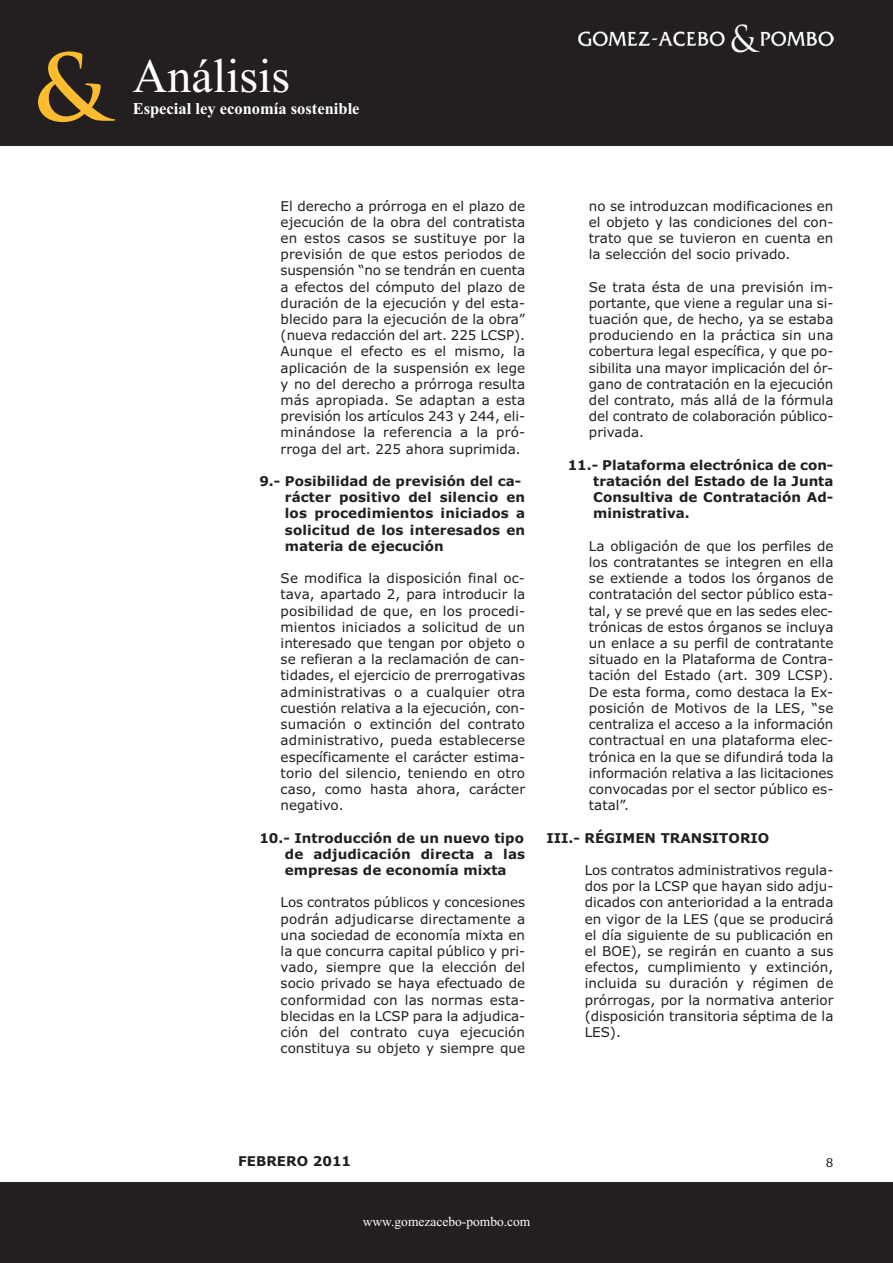
<style>
.page{position:relative;width:893px;height:1263px;background:#fff}
.page>*{position:absolute;margin:0;border:0;box-sizing:border-box;transform-origin:0 0}
.t1{font:700 90px "Trajan Pro";color:#fdbb2e}
.t2{font:48px "Times New Roman";color:#fff}
.t3{font:700 16.5px "Times New Roman";color:#fff}
.t4{font:13.5px/16.2px "Verdana";color:#231f20;text-align:justify}
.t5{font:700 13.5px/16.2px "Verdana";letter-spacing:.005em;color:#231f20;text-align:justify}
.t6{font:13.5px "Times New Roman";color:#fff}
.t7{font:12px "Verdana";color:#231f20}
</style>
<div class="page">
<div style="left:0;top:0;width:893px;height:146px;background:#231f20"></div>
<img style="left:578px;top:24px;width:255px;height:29px">
<div style="left:0;top:1183px;width:893px;height:80px;background:#231f20"></div>
<h1 class="t1" style="left:33px;top:53px;width:76px">&amp;</h1>
<h2 class="t2" style="left:133px;top:47px;width:159px">Análisis</h2>
<p class="t3" style="left:133px;top:99px;width:228px">Especial ley economía sostenible</p>
<p class="t4" style="left:281px;top:198px;width:246px">El derecho a prórroga en el plazo de ejecución de la obra del contratista en estos casos se sustituye por la previsión de que estos periodos de suspensión “no se tendrán en cuenta a efectos del cómputo del plazo de duración de la ejecución y del esta&shy;blecido para la ejecución de la obra” (nueva redacción del art. 225 LCSP).<br>Aunque el efecto es el mismo, la aplicación de la suspensión ex lege y no del derecho a prórroga resulta más apropiada. Se adaptan a esta previsión los artículos 243 y 244, eli&shy;minándose la referencia a la pró&shy;rroga del art. 225 ahora suprimida.</p>
<p class="t5" style="left:285px;top:473px;width:242px;text-align:left;text-indent:-26px">9.- Posibilidad de previsión del ca&shy;rácter positivo del silencio en los procedimientos iniciados a solicitud de los interesados en materia de ejecución</p>
<p class="t4" style="left:281px;top:570px;width:246px">Se modifica la disposición final oc&shy;tava, apartado 2, para introducir la posibilidad de que, en los procedi&shy;mientos iniciados a solicitud de un interesado que tengan por objeto o se refieran a la reclamación de can&shy;tidades, el ejercicio de prerrogativas administrativas o a cualquier otra cuestión relativa a la ejecución, con&shy;sumación o extinción del contrato administrativo, pueda establecerse específicamente el carácter estima&shy;torio del silencio, teniendo en otro caso, como hasta ahora, carácter negativo.</p>
<p class="t5" style="left:285px;top:830px;width:242px;text-indent:-26px">10.- Introducción de un nuevo tipo de adjudicación directa a las empresas de economía mixta</p>
<p class="t4" style="left:281px;top:894px;width:246px">Los contratos públicos y concesiones podrán adjudicarse directamente a una sociedad de economía mixta en la que concurra capital público y pri&shy;vado, siempre que la elección del socio privado se haya efectuado de conformidad con las normas esta&shy;blecidas en la LCSP para la adjudica&shy;ción del contrato cuya ejecución constituya su objeto y siempre que</p>
<p class="t4" style="left:589px;top:198px;width:246px">no se introduzcan modificaciones en el objeto y las condiciones del con&shy;trato que se tuvieron en cuenta en la selección del socio privado.</p>
<p class="t4" style="left:589px;top:279px;width:246px">Se trata ésta de una previsión im&shy;portante, que viene a regular una si&shy;tuación que, de hecho, ya se estaba produciendo en la práctica sin una cobertura legal específica, y que po&shy;sibilita una mayor implicación del ór&shy;gano de contratación en la ejecución del contrato, más allá de la fórmula del contrato de colaboración público&shy;privada.</p>
<p class="t5" style="left:593px;top:457px;width:242px;text-indent:-26px">11.- Plataforma electrónica de con&shy;tratación del Estado de la Junta Consultiva de Contratación Ad&shy;ministrativa.</p>
<p class="t4" style="left:589px;top:538px;width:246px">La obligación de que los perfiles de los contratantes se integren en ella se extiende a todos los órganos de contratación del sector público esta&shy;tal, y se prevé que en las sedes elec&shy;trónicas de estos órganos se incluya un enlace a su perfil de contratante situado en la Plataforma de Contra&shy;tación del Estado (art. 309 LCSP).<br>De esta forma, como destaca la Ex&shy;posición de Motivos de la LES, “se centraliza el acceso a la información contractual en una plataforma elec&shy;trónica en la que se difundirá toda la información relativa a las licitaciones convocadas por el sector público es&shy;tatal”.</p>
<p class="t5" style="left:546px;top:830px;width:224px">III.- RÉGIMEN TRANSITORIO</p>
<p class="t4" style="left:585px;top:862px;width:250px">Los contratos administrativos regula&shy;dos por la LCSP que hayan sido adju&shy;dicados con anterioridad a la entrada en vigor de la LES (que se producirá el día siguiente de su publicación en el BOE), se regirán en cuanto a sus efectos, cumplimiento y extinción, incluida su duración y régimen de prórrogas, por la normativa anterior (disposición transitoria séptima de la LES).</p>
<p class="t5" style="left:238px;top:1154px;width:115px">FEBRERO 2011</p>
<p class="t7" style="left:826px;top:1155px;width:9px">8</p>
<p class="t6" style="left:363px;top:1213px;width:169px">www.gomezacebo-pombo.com</p>
</div>
